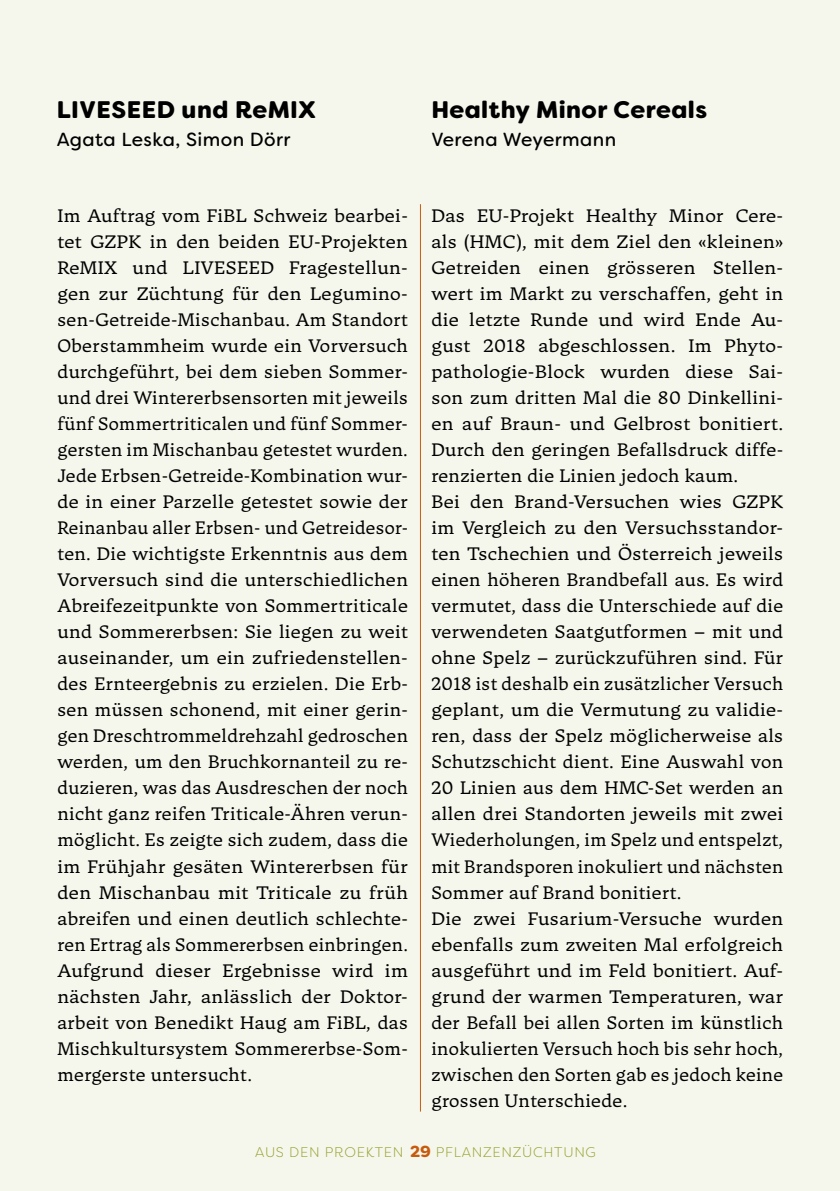
<style>
.page{position:relative;width:840px;height:1191px;background:#fff}
.page>*{position:absolute;margin:0;border:0;box-sizing:border-box;transform-origin:0 0}
.t1{font:900 24px "Filson Soft";letter-spacing:.02em;color:#000}
.t2{font:19px "Filson Soft";letter-spacing:.02em;color:#000}
.t3{font:18px/26px "Tuna";letter-spacing:.02em;color:#000;text-align:justify}
.t4{font:300 14px "Filson Soft";letter-spacing:.05em;color:#97a12e}
.s1{font-weight:900;font-size:16px;color:#c75b0d}
</style>
<div class="page">
<div style="left:0;top:0;width:839px;height:1191px;background:#f6f7ec"></div>
<hr style="left:420px;top:204px;width:1px;height:907px;background:#c75b0d">
<h1 class="t1" style="left:57px;top:94px;width:260px">LIVESEED und ReMIX</h1>
<p class="t2" style="left:57px;top:127px;width:235px">Agata Leska, Simon Dörr</p>
<h1 class="t1" style="left:431px;top:94px;width:277px">Healthy Minor Cereals</h1>
<p class="t2" style="left:431px;top:127px;width:186px">Verena Weyermann</p>
<p class="t3" style="left:57px;top:203px;width:352px">Im Auftrag vom FiBL Schweiz bearbei&shy;tet GZPK in den beiden EU-Projekten ReMIX und LIVESEED Fragestellun&shy;gen zur Züchtung für den Legumino&shy;sen-Getreide-Mischanbau. Am Standort Oberstammheim wurde ein Vorversuch durchgeführt, bei dem sieben Sommer&shy;und drei Wintererbsensorten mit jeweils fünf Sommertriticalen und fünf Sommer&shy;gersten im Mischanbau getestet wurden.<br>Jede Erbsen-Getreide-Kombination wur&shy;de in einer Parzelle getestet sowie der Reinanbau aller Erbsen- und Getreidesor&shy;ten. Die wichtigste Erkenntnis aus dem Vorversuch sind die unterschiedlichen Abreifezeitpunkte von Sommertriticale und Sommererbsen: Sie liegen zu weit auseinander, um ein zufriedenstellen&shy;des Ernteergebnis zu erzielen. Die Erb&shy;sen müssen schonend, mit einer gerin&shy;gen Dreschtrommeldrehzahl gedroschen werden, um den Bruchkornanteil zu re&shy;duzieren, was das Ausdreschen der noch nicht ganz reifen Triticale-Ähren verun&shy;möglicht. Es zeigte sich zudem, dass die im Frühjahr gesäten Wintererbsen für den Mischanbau mit Triticale zu früh abreifen und einen deutlich schlechte&shy;ren Ertrag als Sommererbsen einbringen.<br>Aufgrund dieser Ergebnisse wird im nächsten Jahr, anlässlich der Doktor&shy;arbeit von Benedikt Haug am FiBL, das Mischkultursystem Sommererbse-Som&shy;mergerste untersucht.</p>
<p class="t3" style="left:431px;top:203px;width:353px;text-align:left">Das EU-Projekt Healthy Minor Cere&shy;als (HMC), mit dem Ziel den «kleinen» Getreiden einen grösseren Stellen&shy;wert im Markt zu verschaffen, geht in die letzte Runde und wird Ende Au&shy;gust 2018 abgeschlossen. Im Phyto&shy;pathologie-Block wurden diese Sai&shy;son zum dritten Mal die 80 Dinkellini&shy;en auf Braun- und Gelbrost bonitiert.<br>Durch den geringen Befallsdruck diffe&shy;renzierten die Linien jedoch kaum.<br>Bei den Brand-Versuchen wies GZPK im Vergleich zu den Versuchsstandor&shy;ten Tschechien und Österreich jeweils einen höheren Brandbefall aus. Es wird vermutet, dass die Unterschiede auf die verwendeten Saatgutformen – mit und ohne Spelz – zurückzuführen sind. Für 2018 ist deshalb ein zusätzlicher Versuch geplant, um die Vermutung zu validie&shy;ren, dass der Spelz möglicherweise als Schutzschicht dient. Eine Auswahl von 20 Linien aus dem HMC-Set werden an allen drei Standorten jeweils mit zwei Wiederholungen, im Spelz und entspelzt, mit Brandsporen inokuliert und nächsten Sommer auf Brand bonitiert.<br>Die zwei Fusarium-Versuche wurden ebenfalls zum zweiten Mal erfolgreich ausgeführt und im Feld bonitiert. Auf&shy;grund der warmen Temperaturen, war der Befall bei allen Sorten im künstlich inokulierten Versuch hoch bis sehr hoch, zwischen den Sorten gab es jedoch keine grossen Unterschiede.</p>
<p class="t4" style="left:255px;top:1143px;width:342px">AUS DEN PROEKTEN <span class="s1">29</span> PFLANZENZÜCHTUNG</p>
</div>
